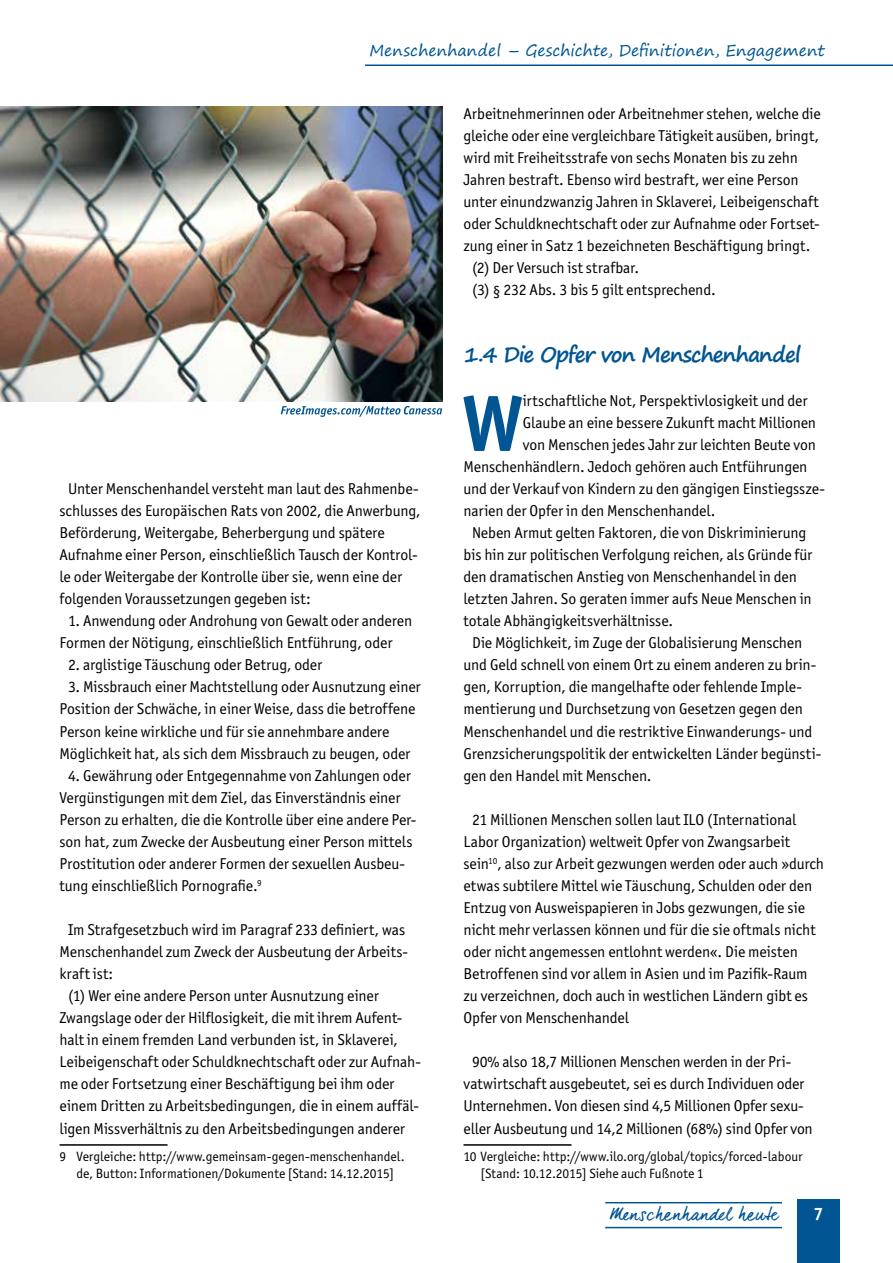
<style>
.page{position:relative;width:893px;height:1263px;background:#fff}
.page>*{position:absolute;margin:0;border:0;box-sizing:border-box;transform-origin:0 0}
.t1{font:700 78.6px "Officina Sans ITC Std";color:#005592}
.t2{font:700 21px "Segoe Print";letter-spacing:-.05em;color:#005592}
.t3{font:18px "dear Joe 6";color:#005592}
.t4{font:700 18px "Officina Sans ITC Std";color:#fff}
.t5{font:15.75px/22px "Officina Sans ITC Std";letter-spacing:-.005em;color:#000}
.t6{font:15.75px "Segoe Print";letter-spacing:.005em;color:#005592}
.t7{font:13.5px/16.5px "Officina Sans ITC Std";color:#000;text-align:center}
</style>
<div class="page">
<div style="left:797px;top:1199px;width:43px;height:64px;background:#005592"></div>
<hr style="left:605px;top:1202px;width:177px;height:1px;background:#005592">
<hr style="left:605px;top:1227px;width:177px;height:1px;background:#005592">
<hr style="left:365px;top:65px;width:528px;height:1px;background:#005592">
<hr style="left:60px;top:1144px;width:108px;height:2px;background:#000">
<hr style="left:463px;top:1144px;width:108px;height:2px;background:#000">
<img style="left:0;top:106px;width:442px;height:295px">
<svg style="left:281px;top:406px;width:161px;height:11px"></svg>
<p class="t6" style="left:369px;top:36px;width:457px">Menschenhandel – Geschichte, Definitionen, Engagement</p>
<p class="t5" style="left:60px;top:477px;width:363px;text-indent:8px">Unter Menschenhandel versteht man laut des Rahmenbe&shy;schlusses des Europäischen Rats von 2002, die Anwerbung, Beförderung, Weitergabe, Beherbergung und spätere Aufnahme einer Person, einschließlich Tausch der Kontrol&shy;le oder Weitergabe der Kontrolle über sie, wenn eine der folgenden Voraussetzungen gegeben ist:</p>
<p class="t5" style="left:60px;top:610px;width:354px;text-indent:9px">1. Anwendung oder Androhung von Gewalt oder anderen<br>Formen der Nötigung, einschließlich Entführung, oder</p>
<p class="t5" style="left:68px;top:654px;width:256px">2. arglistige Täuschung oder Betrug, oder</p>
<p class="t5" style="left:60px;top:676px;width:363px;text-indent:9px">3. Missbrauch einer Machtstellung oder Ausnutzung einer Position der Schwäche, in einer Weise, dass die betroffene Person keine wirkliche und für sie annehmbare andere Möglichkeit hat, als sich dem Missbrauch zu beugen, oder</p>
<p class="t5" style="left:60px;top:764px;width:358px;text-indent:9px">4. Gewährung oder Entgegennahme von Zahlungen oder Vergünstigungen mit dem Ziel, das Einverständnis einer Person zu erhalten, die die Kontrolle über eine andere Per&shy;son hat, zum Zwecke der Ausbeutung einer Person mittels Prostitution oder anderer Formen der sexuellen Ausbeu&shy;tung einschließlich Pornografie.<sup>9</sup></p>
<p class="t5" style="left:68px;top:918px;width:339px">Im Strafgesetzbuch wird im Paragraf 233 definiert, was</p>
<p class="t5" style="left:60px;top:941px;width:350px">Menschenhandel zum Zweck der Ausbeutung der Arbeits-</p>
<p class="t5" style="left:60px;top:963px;width:55px">kraft ist:</p>
<p class="t5" style="left:68px;top:985px;width:312px">(1) Wer eine andere Person unter Ausnutzung einer</p>
<p class="t5" style="left:60px;top:1007px;width:344px">Zwangslage oder der Hilflosigkeit, die mit ihrem Aufent-</p>
<p class="t5" style="left:60px;top:1029px;width:340px">halt in einem fremden Land verbunden ist, in Sklaverei,</p>
<p class="t5" style="left:60px;top:1051px;width:363px">Leibeigenschaft oder Schuldknechtschaft oder zur Aufnah-</p>
<p class="t5" style="left:60px;top:1073px;width:336px">me oder Fortsetzung einer Beschäftigung bei ihm oder</p>
<p class="t5" style="left:60px;top:1095px;width:361px">einem Dritten zu Arbeitsbedingungen, die in einem auffäl-</p>
<p class="t5" style="left:60px;top:1117px;width:347px">ligen Missverhältnis zu den Arbeitsbedingungen anderer</p>
<p class="t7" style="left:60px;top:1148px;width:347px">9 Vergleiche: http://www.gemeinsam-gegen-menschenhandel. de, Button: Informationen/Dokumente [Stand: 14.12.2015]</p>
<p class="t5" style="left:463px;top:103px;width:359px">Arbeitnehmerinnen oder Arbeitnehmer stehen, welche die</p>
<p class="t5" style="left:463px;top:125px;width:357px">gleiche oder eine vergleichbare Tätigkeit ausüben, bringt,</p>
<p class="t5" style="left:463px;top:147px;width:336px">wird mit Freiheitsstrafe von sechs Monaten bis zu zehn</p>
<p class="t5" style="left:463px;top:169px;width:337px">Jahren bestraft. Ebenso wird bestraft, wer eine Person</p>
<p class="t5" style="left:463px;top:191px;width:357px">unter einundzwanzig Jahren in Sklaverei, Leibeigenschaft</p>
<p class="t5" style="left:463px;top:213px;width:358px">oder Schuldknechtschaft oder zur Aufnahme oder Fortset-</p>
<p class="t5" style="left:463px;top:235px;width:348px">zung einer in Satz 1 bezeichneten Beschäftigung bringt.</p>
<p class="t5" style="left:472px;top:257px;width:169px">(2) Der Versuch ist strafbar.</p>
<p class="t5" style="left:472px;top:279px;width:245px">(3) § 232 Abs. 3 bis 5 gilt entsprechend.</p>
<h2 class="t2" style="left:463px;top:335px;width:339px">1.4 Die Opfer von Menschenhandel</h2>
<h1 class="t1" style="left:462px;top:374px;width:63px">W</h1>
<p class="t5" style="left:523px;top:389px;width:286px">irtschaftliche Not, Perspektivlosigkeit und der</p>
<p class="t5" style="left:523px;top:411px;width:295px">Glaube an eine bessere Zukunft macht Millionen</p>
<p class="t5" style="left:523px;top:433px;width:295px">von Menschen jedes Jahr zur leichten Beute von</p>
<p class="t5" style="left:463px;top:455px;width:345px">Menschenhändlern. Jedoch gehören auch Entführungen</p>
<p class="t5" style="left:463px;top:477px;width:363px">und der Verkauf von Kindern zu den gängigen Einstiegssze-</p>
<p class="t5" style="left:463px;top:500px;width:253px">narien der Opfer in den Menschenhandel.</p>
<p class="t5" style="left:472px;top:522px;width:336px">Neben Armut gelten Faktoren, die von Diskriminierung</p>
<p class="t5" style="left:463px;top:544px;width:351px">bis hin zur politischen Verfolgung reichen, als Gründe für</p>
<p class="t5" style="left:463px;top:566px;width:335px">den dramatischen Anstieg von Menschenhandel in den</p>
<p class="t5" style="left:463px;top:588px;width:350px">letzten Jahren. So geraten immer aufs Neue Menschen in</p>
<p class="t5" style="left:463px;top:610px;width:211px">totale Abhängigkeitsverhältnisse.</p>
<p class="t5" style="left:472px;top:632px;width:332px">Die Möglichkeit, im Zuge der Globalisierung Menschen</p>
<p class="t5" style="left:463px;top:654px;width:354px">und Geld schnell von einem Ort zu einem anderen zu brin-</p>
<p class="t5" style="left:463px;top:676px;width:340px">gen, Korruption, die mangelhafte oder fehlende Imple-</p>
<p class="t5" style="left:463px;top:698px;width:341px">mentierung und Durchsetzung von Gesetzen gegen den</p>
<p class="t5" style="left:463px;top:720px;width:350px">Menschenhandel und die restriktive Einwanderungs- und</p>
<p class="t5" style="left:463px;top:742px;width:359px">Grenzsicherungspolitik der entwickelten Länder begünsti-</p>
<p class="t5" style="left:463px;top:764px;width:190px">gen den Handel mit Menschen.</p>
<p class="t5" style="left:463px;top:808px;width:362px;text-indent:9px">21 Millionen Menschen sollen laut ILO (International Labor Organization) weltweit Opfer von Zwangsarbeit sein<sup>10</sup>, also zur Arbeit gezwungen werden oder auch »durch etwas subtilere Mittel wie Täuschung, Schulden oder den Entzug von Ausweispapieren in Jobs gezwungen, die sie nicht mehr verlassen können und für die sie oftmals nicht oder nicht angemessen entlohnt werden«. Die meisten Betroffenen sind vor allem in Asien und im Pazifik-Raum zu verzeichnen, doch auch in westlichen Ländern gibt es Opfer von Menschenhandel</p>
<p class="t5" style="left:463px;top:1051px;width:351px;text-indent:9px">90% also 18,7 Millionen Menschen werden in der Pri&shy;vatwirtschaft ausgebeutet, sei es durch Individuen oder Unternehmen. Von diesen sind 4,5 Millionen Opfer sexu&shy;eller Ausbeutung und 14,2 Millionen (68%) sind Opfer von</p>
<p class="t7" style="left:480px;top:1148px;width:324px;text-align:left;text-indent:-17px">10 Vergleiche: http://www.ilo.org/global/topics/forced-labour [Stand: 10.12.2015] Siehe auch Fußnote 1</p>
<p class="t3" style="left:609px;top:1204px;width:172px">Menschenhandel heute</p>
<p class="t4" style="left:814px;top:1203px;width:11px">7</p>
</div>
